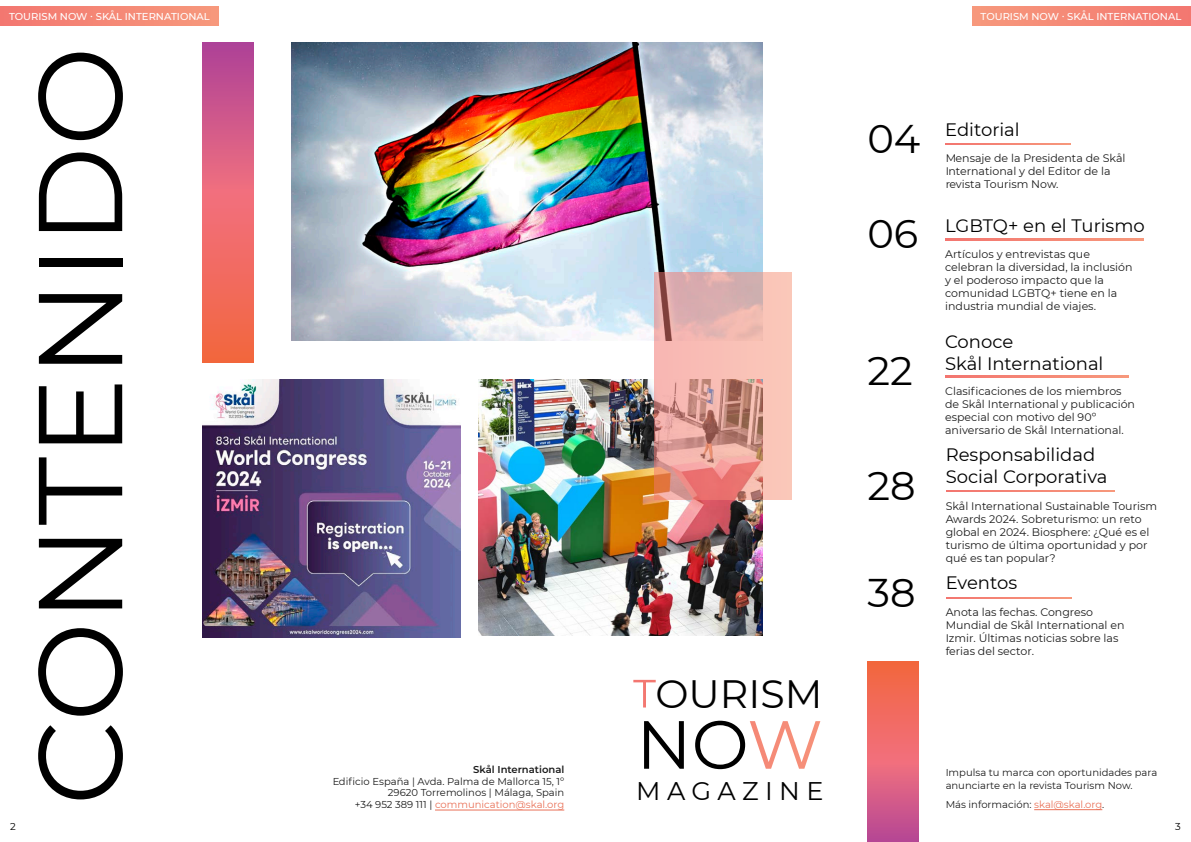
<style>
.page{position:relative;width:1191px;height:842px;background:#fff}
.page>*{position:absolute;margin:0;border:0;box-sizing:border-box;transform-origin:0 0}
._150_Bold_Left{font:119px "Montserrat";color:#000}
._40_Bold_Left{font:68px "Montserrat";color:#000}
._40_Bold_Left-2{font:40px "Montserrat";color:#000}
._71_Bold_Left{font:39.5px "Montserrat";color:#000}
._25_Light_Tr_250_Left{font:25.5px "Montserrat";letter-spacing:.25em;color:#000}
._18_Bold_Left{font:18px/22px "Montserrat";color:#000}
.t1{font:11px/13px "Montserrat";color:#000}
.t2{font:10px/11.7px "Montserrat";color:#000}
.t3{font:500 10px "Montserrat";color:#fff}
.t4{font:600 10px "Montserrat";color:#000}
.s1{color:#fff}
.s2{color:#e76144}
</style>
<div class="page">
<svg style="left:867px;top:662px;width:51px;height:180px;background:#e46371"></svg>
<svg style="left:945px;top:143px;width:125px;height:1px"></svg>
<svg style="left:945px;top:239px;width:198px;height:1px"></svg>
<svg style="left:945px;top:376px;width:183px;height:1px"></svg>
<svg style="left:946px;top:597px;width:125px;height:1px"></svg>
<svg style="left:946px;top:491px;width:168px;height:1px"></svg>
<img style="left:292px;top:43px;width:471px;height:297px">
<img style="left:478px;top:379px;width:285px;height:256px">
<img style="left:202px;top:379px;width:258px;height:259px">
<svg style="left:655px;top:273px;width:136px;height:226px;background:#e4a8a0"></svg>
<svg style="left:202px;top:43px;width:51px;height:320px;background:#e16173"></svg>
<div style="left:0;top:7px;width:218px;height:19px;background:linear-gradient(to right,#f37770,#f7987c)"></div>
<div style="left:972px;top:7px;width:219px;height:19px;background:linear-gradient(to right,#f7997c,#f37770)"></div>
<hr style="left:1034px;top:809px;width:68px;height:1px;background:#e76144">
<hr style="left:435px;top:809px;width:129px;height:1px;background:#e76144">
<p class="t3" style="left:9px;top:9px;width:202px">TOURISM NOW · SKÅL INTERNATIONAL</p>
<p class="t3" style="left:980px;top:9px;width:202px">TOURISM NOW · SKÅL INTERNATIONAL</p>
<p class="_150_Bold_Left" style="left:-2px;top:806px;width:761px;rotate:-90deg">CONTENIDO</p>
<p class="_18_Bold_Left" style="left:945px;top:118px;width:76px">Editorial</p>
<p class="_40_Bold_Left-2" style="left:867px;top:111px;width:54px">04</p>
<p class="t1" style="left:945px;top:151px;width:182px">Mensaje de la Presidenta de Skål<br>International y del Editor de la revista Tourism Now.</p>
<p class="_18_Bold_Left" style="left:945px;top:214px;width:201px">LGBTQ+ en el Turismo</p>
<p class="_40_Bold_Left-2" style="left:867px;top:206px;width:52px">06</p>
<p class="t1" style="left:945px;top:247px;width:189px">Artículos y entrevistas que celebran la diversidad, la inclusión y el poderoso impacto que la comunidad LGBTQ+ tiene en la industria mundial de viajes.</p>
<p class="_18_Bold_Left" style="left:945px;top:330px;width:70px">Conoce</p>
<p class="_18_Bold_Left" style="left:945px;top:352px;width:160px">Skål International</p>
<p class="_40_Bold_Left-2" style="left:867px;top:344px;width:47px">22</p>
<p class="t1" style="left:945px;top:384px;width:191px">Clasificaciones de los miembros de Skål International y publicación especial con motivo del 90º aniversario de Skål International.</p>
<p class="_18_Bold_Left" style="left:945px;top:442px;width:163px">Responsabilidad<br>Social Corporativa</p>
<p class="_40_Bold_Left-2" style="left:867px;top:459px;width:50px">28</p>
<p class="t1" style="left:945px;top:499px;width:213px">Skål International Sustainable Tourism Awards 2024. Sobreturismo: un reto global en 2024. Biosphere: ¿Qué es el turismo de última oportunidad y por qué es tan popular?</p>
<p class="_18_Bold_Left" style="left:945px;top:571px;width:73px">Eventos</p>
<p class="_40_Bold_Left-2" style="left:867px;top:565px;width:50px">38</p>
<p class="t1" style="left:945px;top:605px;width:180px">Anota las fechas. Congreso<br>Mundial de Skål International en<br>Izmir. Últimas noticias sobre las ferias del sector.</p>
<p class="_71_Bold_Left" style="left:633px;top:666px;width:191px"><span class="s1">T</span>OURISM</p>
<p class="_40_Bold_Left" style="left:636px;top:698px;width:188px">NO<span class="s1">W</span></p>
<p class="_25_Light_Tr_250_Left" style="left:636px;top:773px;width:189px">MAGAZINE</p>
<p class="t4" style="left:473px;top:762px;width:93px">Skål International</p>
<p class="t2" style="left:332px;top:775px;width:233px;text-align:right">Edificio España | Avda. Palma de Mallorca 15, 1º<br>29620 Torremolinos | Málaga, Spain<br>+34 952 389 111 | <span class="s2">communication@skal.org</span></p>
<p class="t2" style="left:945px;top:766px;width:213px;line-height:13px">Impulsa tu marca con oportunidades para anunciarte en la revista Tourism Now.</p>
<p class="t2" style="left:945px;top:798px;width:160px">Más información: <span class="s2">skal@skal.org</span>.</p>
<p class="t2" style="left:10px;top:821px;width:7px">2</p>
<p class="t2" style="left:1175px;top:821px;width:7px">3</p>
</div>
